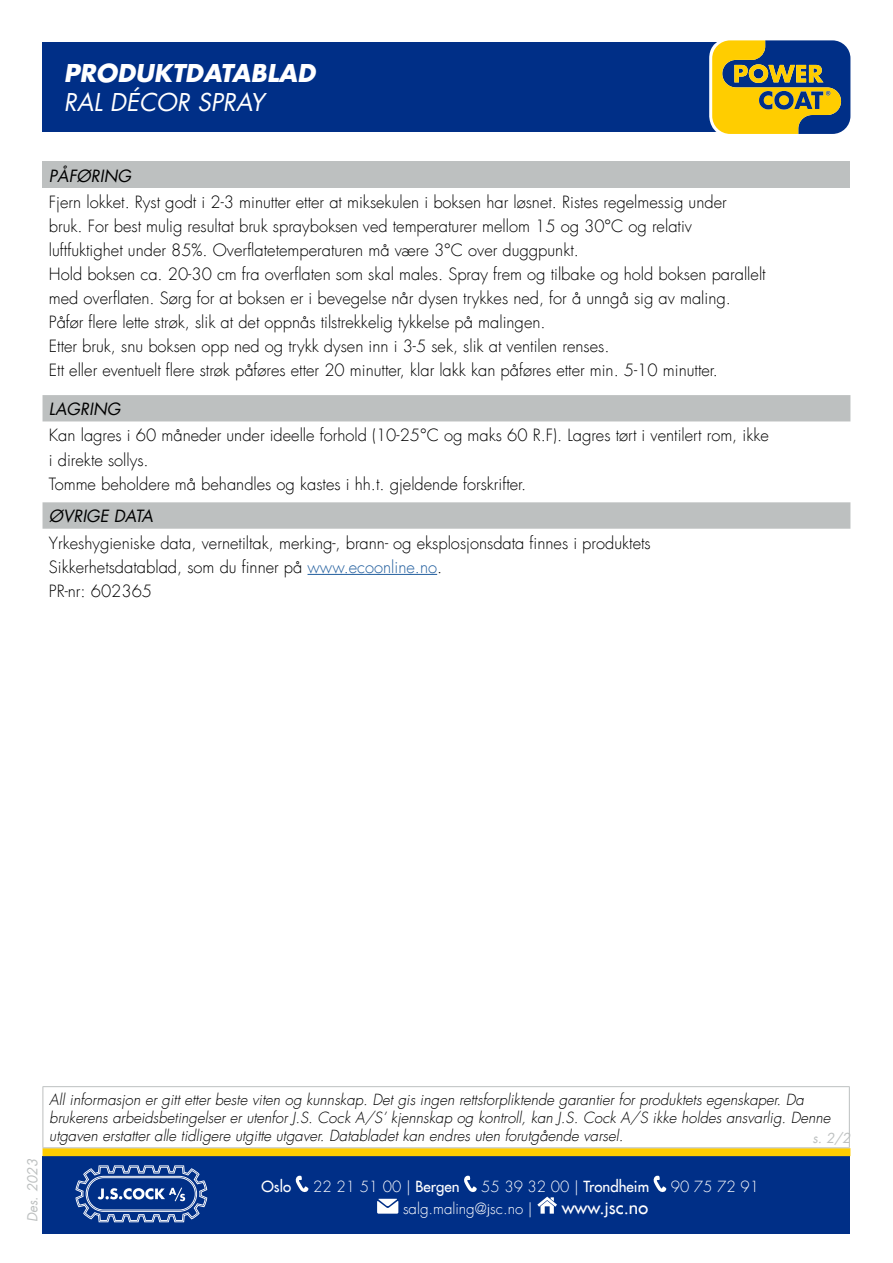
<style>
.page{position:relative;width:893px;height:1263px;background:#fff}
.page>*{position:absolute;margin:0;border:0;box-sizing:border-box;transform-origin:0 0}
.t1{font:italic 700 24px "Futura LT";color:#fff}
.t2{font:italic 24px "Futura LT";color:#fff}
.t3{font:18px "Futura LT";color:#fff}
.t4{font:300 16.5px/24px "Futura LT";color:#000}
.t5{font:italic 16.5px "Futura LT";color:#000}
.t6{font:italic 300 15px/18px "Futura LT";color:#000}
.t7{font:300 15px "Futura LT";color:#fff}
.t8{font:15px "Futura LT";color:#fff}
.t9{font:italic 13.5px "Futura LT";color:#bdc0c0}
.s1{color:#215e9e}
.s2{font-weight:400}
.s3{font-family:"Calibri"}
</style>
<div class="page">
<div style="left:43px;top:43px;width:789px;height:89px;background:#002f87"></div>
<div style="left:43px;top:1156px;width:807px;height:77px;background:#002f87"></div>
<svg style="left:295px;top:1176px;width:14px;height:16px"></svg>
<svg style="left:464px;top:1176px;width:13px;height:16px"></svg>
<svg style="left:653px;top:1176px;width:14px;height:16px"></svg>
<svg style="left:377px;top:1199px;width:21px;height:15px"></svg>
<svg style="left:537px;top:1196px;width:20px;height:18px"></svg>
<svg style="left:75px;top:1165px;width:132px;height:57px"></svg>
<svg style="left:43px;top:1148px;width:807px;height:8px;background:#fccd0b"></svg>
<div style="left:709px;top:38px;width:143px;height:98px;border:4px solid #fff;border-radius:18px"></div>
<svg style="left:712px;top:40px;width:138px;height:94px"></svg>
<div style="left:43px;top:162px;width:807px;height:26px;background:#bdc0c0"></div>
<svg style="left:43px;top:395px;width:807px;height:134px"></svg>
<hr style="left:307px;top:574px;width:130px;height:1px;background:#215e9e">
<hr style="left:43px;top:1086px;width:807px;height:1px;background:#bdc0c0">
<hr style="left:43px;top:1087px;width:1px;height:60px;background:#bdc0c0">
<hr style="left:849px;top:1087px;width:1px;height:60px;background:#bdc0c0">
<hr style="left:43px;top:1147px;width:807px;height:1px;background:#bdc0c0">
<h1 class="t1" style="left:64px;top:57px;width:253px">PRODUKTDATABLAD</h1>
<h1 class="t2" style="left:64px;top:87px;width:202px">RAL DÉCOR SPRAY</h1>
<p class="t5" style="left:49px;top:165px;width:84px">PÅFØRING</p>
<p class="t4" style="left:49px;top:190px;width:718px">Fjern lokket. Ryst godt i 2-3 minutter etter at miksekulen i boksen har løsnet. Ristes regelmessig under<br>bruk. For best mulig resultat bruk sprayboksen ved temperaturer mellom 15 og 30°C og relativ luftfuktighet under 85%. Overflatetemperaturen må være 3°C over duggpunkt.<br>Hold boksen ca. 20-30 cm fra overflaten som skal males. Spray frem og tilbake og hold boksen parallelt med overflaten. Sørg for at boksen er i bevegelse når dysen trykkes ned, for å unngå sig av maling.<br>Påfør flere lette strøk, slik at det oppnås tilstrekkelig tykkelse på malingen.<br>Etter bruk, snu boksen opp ned og trykk dysen inn i 3-5 sek, slik at ventilen renses.<br>Ett eller eventuelt flere strøk påføres etter 20 minutter, klar lakk kan påføres etter min. 5-10 minutter.</p>
<p class="t5" style="left:49px;top:398px;width:73px">LAGRING</p>
<p class="t4" style="left:49px;top:424px;width:721px">Kan lagres i 60 måneder under ideelle forhold (10-25°C og maks 60 R.F). Lagres tørt i ventilert rom, ikke i direkte sollys.<br>Tomme beholdere må behandles og kastes i hh.t. gjeldende forskrifter.</p>
<p class="t5" style="left:49px;top:506px;width:106px">ØVRIGE DATA</p>
<p class="t4" style="left:49px;top:531px;width:603px">Yrkeshygieniske data, vernetiltak, merking-, brann- og eksplosjonsdata finnes i produktets<br>Sikkerhetsdatablad, som du finner på <span class="s1">www.ecoonline.no</span>.<br>PR-nr: 602365</p>
<p class="t9" style="left:24px;top:1222px;width:65px;rotate:-90deg">Des. 2023</p>
<p class="t6" style="left:49px;top:1091px;width:783px">All informasjon er gitt etter beste viten og kunnskap. Det gis ingen rettsforpliktende garantier for produktets egenskaper. Da brukerens arbeidsbetingelser er utenfor J.S. Cock A/S’ kjennskap og kontroll, kan J.S. Cock A/S ikke holdes ansvarlig. Denne utgaven erstatter alle tidligere utgitte utgaver. Databladet kan endres uten forutgående varsel.</p>
<p class="t9" style="left:812px;top:1129px;width:40px">s. 2/2</p>
<p class="t8" style="left:261px;top:1177px;width:31px">Oslo</p>
<p class="t7" style="left:313px;top:1177px;width:148px">22 21 51 00 | <span class="s2">Bergen</span></p>
<p class="t7" style="left:481px;top:1177px;width:170px">55 39 32 00 | <span class="s2">Trondheim</span></p>
<p class="t7" style="left:671px;top:1177px;width:90px">90 75 72 91</p>
<p class="t7" style="left:403px;top:1199px;width:131px">salg.maling@<span class="s3">j</span>sc.no |</p>
<p class="t3" style="left:562px;top:1195px;width:88px">www.<span class="s3">j</span>sc.no</p>
</div>
